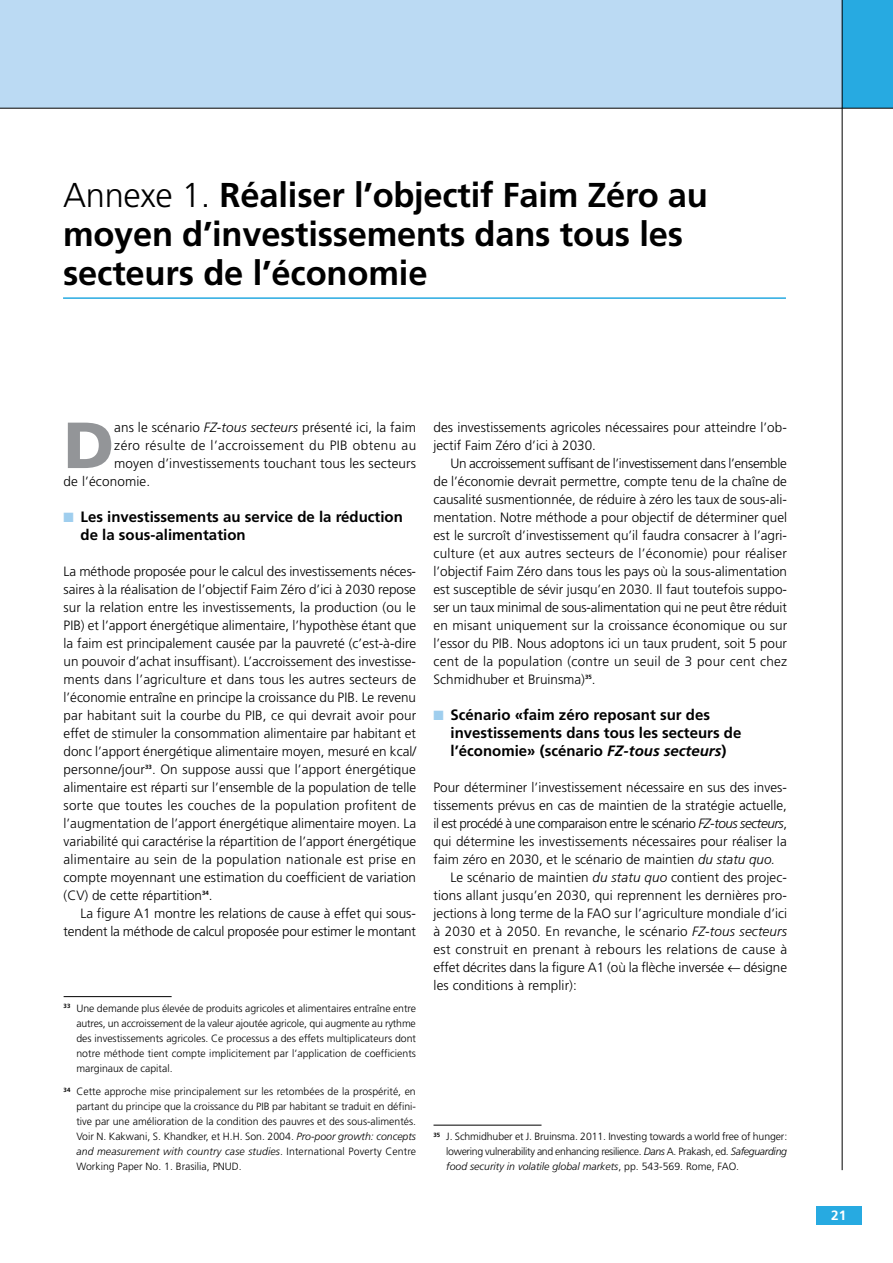
<style>
.page{position:relative;width:893px;height:1263px;background:#fff}
.page>*{position:absolute;margin:0;border:0;box-sizing:border-box;transform-origin:0 0}
.t1{font:900 65.1px "Frutiger LT Std";color:#939598}
.t2{font:700 34.5px/39px "Frutiger LT Std";letter-spacing:-.01em;color:#000}
.t3{font:700 15px/18px "Frutiger LT Std";color:#000}
.t4{font:300 13.5px/18px "Frutiger LT Std";color:#000;text-align:justify}
.t5{font:300 13.5px "Frutiger LT Std";letter-spacing:-.03em;color:#000}
.t6{font:300 13.5px "Frutiger LT Std";letter-spacing:.025em;color:#000}
.t7{font:300 13.5px "Frutiger LT Std";letter-spacing:.03em;color:#000}
.t8{font:700 13.5px "Frutiger LT Std";color:#fff}
.t9{font:300 10.5px/15px "Frutiger LT Std";color:#000;text-align:justify}
.s1{font-weight:300}
.s2{font-style:italic}
.s3{color:#9fceee}
</style>
<div class="page">
<div style="left:0;top:0;width:893px;height:108px;background:#bbdaf3"></div>
<div style="left:842px;top:0;width:51px;height:108px;background:#27aae1"></div>
<div style="left:816px;top:1206px;width:45px;height:18px;background:#27aae1"></div>
<hr style="left:842px;top:0;width:1px;height:1170px;background:#000">
<hr style="left:0;top:108px;width:893px;height:1px;background:#000">
<hr style="left:63px;top:297px;width:723px;height:2px;background:#27aae1">
<hr style="left:64px;top:996px;width:108px;height:1px;background:#000">
<hr style="left:433px;top:1125px;width:108px;height:1px;background:#000">
<h2 class="t2" style="left:63px;top:175px;width:646px"><span class="s1">Annexe 1.</span> Réaliser l’objectif Faim Zéro au moyen d’investissements dans tous les secteurs de l’économie</h2>
<h1 class="t1" style="left:64px;top:406px;width:52px">D</h1>
<p class="t4" style="left:114px;top:419px;width:303px">ans le scénario <span class="s2">FZ-tous secteurs</span> présenté ici, la faim</p>
<p class="t7" style="left:114px;top:438px;width:303px">zéro résulte de l’accroissement du PIB obtenu au</p>
<p class="t4" style="left:114px;top:455px;width:303px">moyen d’investissements touchant tous les secteurs</p>
<p class="t4" style="left:64px;top:473px;width:88px">de l’économie.</p>
<p class="t3" style="left:81px;top:508px;width:324px;text-indent:-17px"><span class="s3">■</span> Les investissements au service de la réduction de la sous-alimentation</p>
<p class="t4" style="left:64px;top:563px;width:354px">La méthode proposée pour le calcul des investissements néces&shy;saires à la réalisation de l’objectif Faim Zéro d’ici à 2030 repose sur la relation entre les investissements, la production (ou le PIB) et l’apport énergétique alimentaire, l’hypothèse étant que la faim est principalement causée par la pauvreté (c’est-à-dire un pouvoir d’achat insuffisant). L’accroissement des investisse&shy;ments dans l’agriculture et dans tous les autres secteurs de l’économie entraîne en principe la croissance du PIB. Le revenu par habitant suit la courbe du PIB, ce qui devrait avoir pour effet de stimuler la consommation alimentaire par habitant et donc l’apport énergétique alimentaire moyen, mesuré en kcal/ personne/jour<sup>33</sup>. On suppose aussi que l’apport énergétique alimentaire est réparti sur l’ensemble de la population de telle sorte que toutes les couches de la population profitent de l’augmentation de l’apport énergétique alimentaire moyen. La variabilité qui caractérise la répartition de l’apport énergétique alimentaire au sein de la population nationale est prise en compte moyennant une estimation du coefficient de variation (CV) de cette répartition<sup>34</sup>.</p>
<p class="t4" style="left:64px;top:905px;width:354px;text-align:right">La figure A1 montre les relations de cause à effet qui sous&shy;tendent la méthode de calcul proposée pour estimer le montant</p>
<p class="t9" style="left:76px;top:1001px;width:341px;text-indent:-13px"><sup>33</sup> Une demande plus élevée de produits agricoles et alimentaires entraîne entre autres, un accroissement de la valeur ajoutée agricole, qui augmente au rythme des investissements agricoles. Ce processus a des effets multiplicateurs dont notre méthode tient compte implicitement par l’application de coefficients marginaux de capital.</p>
<p class="t9" style="left:76px;top:1084px;width:341px;text-indent:-13px"><sup>34</sup> Cette approche mise principalement sur les retombées de la prospérité, en partant du principe que la croissance du PIB par habitant se traduit en défini&shy;tive par une amélioration de la condition des pauvres et des sous-alimentés.<br>Voir N. Kakwani, S. Khandker, et H.H. Son. 2004. <span class="s2">Pro-poor growth: concepts and measurement with country case studies</span>. International Poverty Centre Working Paper No. 1. Brasilia, PNUD.</p>
<p class="t4" style="left:433px;top:419px;width:355px">des investissements agricoles nécessaires pour atteindre l’ob&shy;jectif Faim Zéro d’ici à 2030.</p>
<p class="t4" style="left:433px;top:455px;width:355px;text-indent:17px">Un accroissement suffisant de l’investissement dans l’ensemble de l’économie devrait permettre, compte tenu de la chaîne de causalité susmentionnée, de réduire à zéro les taux de sous-ali&shy;mentation. Notre méthode a pour objectif de déterminer quel est le surcroît d’investissement qu’il faudra consacrer à l’agri&shy;culture (et aux autres secteurs de l’économie) pour réaliser l’objectif Faim Zéro dans tous les pays où la sous-alimentation est susceptible de sévir jusqu’en 2030. Il faut toutefois suppo&shy;ser un taux minimal de sous-alimentation qui ne peut être réduit en misant uniquement sur la croissance économique ou sur l’essor du PIB. Nous adoptons ici un taux prudent, soit 5 pour cent de la population (contre un seuil de 3 pour cent chez Schmidhuber et Bruinsma)<sup>35</sup>.</p>
<p class="t3" style="left:450px;top:706px;width:292px;text-indent:-17px"><span class="s3">■</span> Scénario «faim zéro reposant sur des investissements dans tous les secteurs de l’économie» (scénario <span class="s2">FZ-tous secteurs</span>)</p>
<p class="t4" style="left:433px;top:779px;width:355px">Pour déterminer l’investissement nécessaire en sus des inves-</p>
<p class="t4" style="left:433px;top:797px;width:355px">tissements prévus en cas de maintien de la stratégie actuelle,</p>
<p class="t5" style="left:433px;top:816px;width:355px">il est procédé à une comparaison entre le scénario <span class="s2">FZ-tous secteurs</span>,</p>
<p class="t4" style="left:433px;top:833px;width:355px">qui détermine les investissements nécessaires pour réaliser la</p>
<p class="t4" style="left:433px;top:851px;width:343px">faim zéro en 2030, et le scénario de maintien <span class="s2">du statu quo.</span></p>
<p class="t4" style="left:450px;top:869px;width:338px">Le scénario de maintien <span class="s2">du statu quo</span> contient des projec-</p>
<p class="t4" style="left:433px;top:887px;width:355px">tions allant jusqu’en 2030, qui reprennent les dernières pro-</p>
<p class="t4" style="left:433px;top:905px;width:355px">jections à long terme de la FAO sur l’agriculture mondiale d’ici</p>
<p class="t4" style="left:433px;top:923px;width:355px">à 2030 et à 2050. En revanche, le scénario <span class="s2">FZ-tous secteurs</span></p>
<p class="t6" style="left:433px;top:942px;width:355px">est construit en prenant à rebours les relations de cause à</p>
<p class="t4" style="left:433px;top:958px;width:355px">effet décrites dans la figure A1 (où la flèche inversée ← désigne</p>
<p class="t4" style="left:433px;top:976px;width:145px">les conditions à remplir):</p>
<p class="t9" style="left:446px;top:1129px;width:342px;text-indent:-13px"><sup>35</sup> J. Schmidhuber et J. Bruinsma. 2011. Investing towards a world free of hunger: lowering vulnerability and enhancing resilience. <span class="s2">Dans</span> A. Prakash, ed. <span class="s2">Safeguarding food security in volatile global markets</span>, pp. 543-569. Rome, FAO.</p>
<p class="t8" style="left:831px;top:1207px;width:17px">21</p>
</div>
